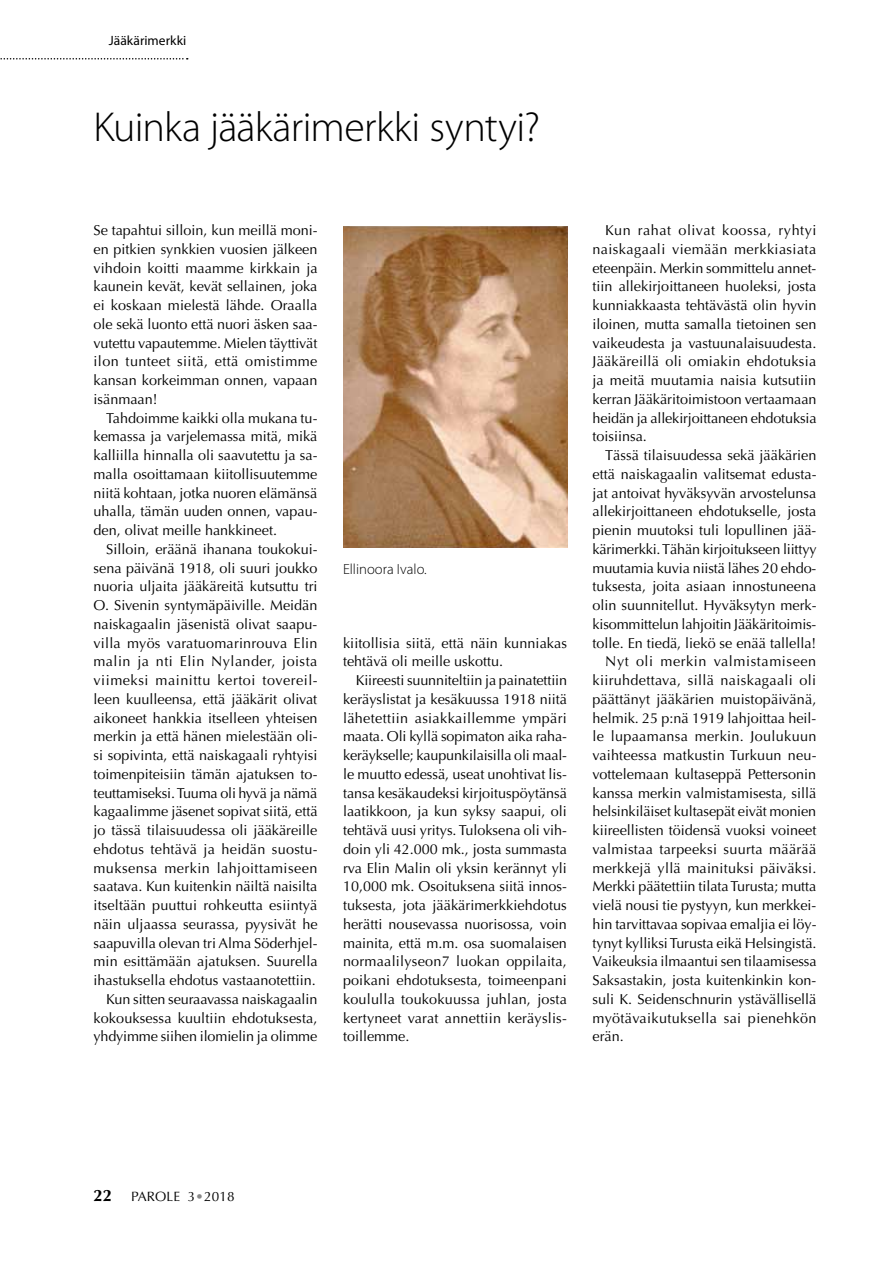
<style>
.page{position:relative;width:893px;height:1263px;background:#fff}
.page>*{position:absolute;margin:0;border:0;box-sizing:border-box;transform-origin:0 0}
.t1{font:300 42px "Myriad Pro";letter-spacing:-.015em;color:#000}
.t2{font:700 16.5px "Optima";color:#000}
.t3{font:300 14.7px "Myriad Pro";color:#000}
.t4{font:14.4px/18.8px "Optima";color:#000;text-align:justify}
.t5{font:14.4px "Optima";letter-spacing:.025em;color:#000}
.t6{font:14.4px "Optima";letter-spacing:.02em;color:#000}
.t7{font:14.4px "Optima";letter-spacing:.04em;color:#000}
.t8{font:13.5px "Myriad Pro";color:#000}
.t9{font:13.5px "Optima";letter-spacing:.005em;color:#000}
.s1{color:#878787}
</style>
<div class="page">
<svg style="left:0;top:58px;width:188px;height:2px"></svg>
<img style="left:343px;top:226px;width:224px;height:322px">
<p class="t8" style="left:109px;top:32px;width:79px">Jääkärimerkki</p>
<h1 class="t1" style="left:94px;top:104px;width:448px">Kuinka jääkärimerkki syntyi?</h1>
<p class="t4" style="left:94px;top:221px;width:226px">Se tapahtui silloin, kun meillä moni&shy;en pitkien synkkien vuosien jälkeen vihdoin koitti maamme kirkkain ja kaunein kevät, kevät sellainen, joka ei koskaan mielestä lähde. Oraalla ole sekä luonto että nuori äsken saa&shy;vutettu vapautemme. Mielen täyttivät ilon tunteet siitä, että omistimme kansan korkeimman onnen, vapaan isänmaan!</p>
<p class="t4" style="left:94px;top:408px;width:225px;text-indent:13px">Tahdoimme kaikki olla mukana tu&shy;kemassa ja varjelemassa mitä, mikä kalliilla hinnalla oli saavutettu ja sa&shy;malla osoittamaan kiitollisuutemme niitä kohtaan, jotka nuoren elämänsä uhalla, tämän uuden onnen, vapau&shy;den, olivat meille hankkineet.</p>
<p class="t4" style="left:94px;top:540px;width:226px;text-align:right">Silloin, eräänä ihanana toukokui&shy;sena päivänä 1918, oli suuri joukko nuoria uljaita jääkäreitä kutsuttu tri O. Sivenin syntymäpäiville. Meidän naiskagaalin jäsenistä olivat saapu&shy;villa myös varatuomarinrouva Elin malin ja nti Elin Nylander, joista viimeksi mainittu kertoi tovereil&shy;leen kuulleensa, että jääkärit olivat aikoneet hankkia itselleen yhteisen merkin ja että hänen mielestään oli&shy;si sopivinta, että naiskagaali ryhtyisi toimenpiteisiin tämän ajatuksen to&shy;teuttamiseksi. Tuuma oli hyvä ja nämä kagaalimme jäsenet sopivat siitä, että jo tässä tilaisuudessa oli jääkäreille ehdotus tehtävä ja heidän suostu&shy;muksensa merkin lahjoittamiseen saatava. Kun kuitenkin näiltä naisilta itseltään puuttui rohkeutta esiintyä näin uljaassa seurassa, pyysivät he saapuvilla olevan tri Alma Söderhjel&shy;min esittämään ajatuksen. Suurella ihastuksella ehdotus vastaanotettiin.<br>Kun sitten seuraavassa naiskagaalin kokouksessa kuultiin ehdotuksesta, yhdyimme siihen ilomielin ja olimme</p>
<p class="t3" style="left:343px;top:561px;width:85px">Ellinoora Ivalo.</p>
<p class="t4" style="left:343px;top:633px;width:226px">kiitollisia siitä, että näin kunniakas tehtävä oli meille uskottu.</p>
<p class="t4" style="left:343px;top:671px;width:226px;text-indent:13px">Kiireesti suunniteltiin ja painatettiin keräyslistat ja kesäkuussa 1918 niitä lähetettiin asiakkaillemme ympäri maata. Oli kyllä sopimaton aika raha&shy;keräykselle; kaupunkilaisilla oli maal&shy;le muutto edessä, useat unohtivat lis&shy;tansa kesäkaudeksi kirjoituspöytänsä laatikkoon, ja kun syksy saapui, oli tehtävä uusi yritys. Tuloksena oli vih&shy;doin yli 42.000 mk., josta summasta rva Elin Malin oli yksin kerännyt yli 10,000 mk. Osoituksena siitä innos&shy;tuksesta, jota jääkärimerkkiehdotus herätti nousevassa nuorisossa, voin mainita, että m.m. osa suomalaisen normaalilyseon7 luokan oppilaita, poikani ehdotuksesta, toimeenpani koululla toukokuussa juhlan, josta kertyneet varat annettiin keräyslis&shy;toillemme.</p>
<p class="t4" style="left:592px;top:221px;width:226px;text-indent:13px">Kun rahat olivat koossa, ryhtyi naiskagaali viemään merkkiasiata eteenpäin. Merkin sommittelu annet&shy;tiin allekirjoittaneen huoleksi, josta kunniakkaasta tehtävästä olin hyvin iloinen, mutta samalla tietoinen sen vaikeudesta ja vastuunalaisuudesta.<br>Jääkäreillä oli omiakin ehdotuksia ja meitä muutamia naisia kutsutiin kerran Jääkäritoimistoon vertaamaan heidän ja allekirjoittaneen ehdotuksia toisiinsa.</p>
<p class="t4" style="left:605px;top:446px;width:213px">Tässä tilaisuudessa sekä jääkärien</p>
<p class="t4" style="left:592px;top:465px;width:225px">että naiskagaalin valitsemat edusta-</p>
<p class="t4" style="left:592px;top:483px;width:225px">jat antoivat hyväksyvän arvostelunsa</p>
<p class="t4" style="left:592px;top:502px;width:225px">allekirjoittaneen ehdotukselle, josta</p>
<p class="t4" style="left:592px;top:521px;width:225px">pienin muutoksi tuli lopullinen jää-</p>
<p class="t4" style="left:592px;top:540px;width:226px">kärimerkki. Tähän kirjoitukseen liittyy</p>
<p class="t4" style="left:592px;top:558px;width:225px">muutamia kuvia niistä lähes 20 ehdo-</p>
<p class="t4" style="left:592px;top:577px;width:225px">tuksesta, joita asiaan innostuneena</p>
<p class="t4" style="left:592px;top:596px;width:225px">olin suunnitellut. Hyväksytyn merk-</p>
<p class="t4" style="left:592px;top:615px;width:225px">kisommittelun lahjoitin Jääkäritoimis-</p>
<p class="t4" style="left:592px;top:633px;width:225px">tolle. En tiedä, liekö se enää tallella!</p>
<p class="t7" style="left:605px;top:653px;width:213px">Nyt oli merkin valmistamiseen</p>
<p class="t5" style="left:592px;top:672px;width:225px">kiiruhdettava, sillä naiskagaali oli</p>
<p class="t4" style="left:592px;top:690px;width:225px">päättänyt jääkärien muistopäivänä,</p>
<p class="t4" style="left:592px;top:708px;width:225px">helmik. 25 p:nä 1919 lahjoittaa heil-</p>
<p class="t5" style="left:592px;top:728px;width:225px">le lupaamansa merkin. Joulukuun</p>
<p class="t4" style="left:592px;top:746px;width:225px">vaihteessa matkustin Turkuun neu-</p>
<p class="t4" style="left:592px;top:765px;width:225px">vottelemaan kultaseppä Pettersonin</p>
<p class="t4" style="left:592px;top:783px;width:225px">kanssa merkin valmistamisesta, sillä</p>
<p class="t4" style="left:592px;top:802px;width:225px">helsinkiläiset kultasepät eivät monien</p>
<p class="t4" style="left:592px;top:821px;width:225px">kiireellisten töidensä vuoksi voineet</p>
<p class="t6" style="left:592px;top:840px;width:225px">valmistaa tarpeeksi suurta määrää</p>
<p class="t6" style="left:592px;top:859px;width:225px">merkkejä yllä mainituksi päiväksi.</p>
<p class="t4" style="left:592px;top:877px;width:225px">Merkki päätettiin tilata Turusta; mutta</p>
<p class="t4" style="left:592px;top:896px;width:225px">vielä nousi tie pystyyn, kun merkkei-</p>
<p class="t4" style="left:592px;top:915px;width:226px">hin tarvittavaa sopivaa emaljia ei löy-</p>
<p class="t4" style="left:592px;top:933px;width:225px">tynyt kylliksi Turusta eikä Helsingistä.</p>
<p class="t4" style="left:592px;top:952px;width:226px">Vaikeuksia ilmaantui sen tilaamisessa</p>
<p class="t4" style="left:592px;top:971px;width:225px">Saksastakin, josta kuitenkinkin kon-</p>
<p class="t4" style="left:592px;top:990px;width:225px">suli K. Seidenschnurin ystävällisellä</p>
<p class="t5" style="left:592px;top:1009px;width:225px">myötävaikutuksella sai pienehkön</p>
<p class="t4" style="left:592px;top:1027px;width:33px">erän.</p>
<p class="t2" style="left:94px;top:1186px;width:20px">22</p>
<p class="t9" style="left:131px;top:1189px;width:105px">PAROLE 3<span class="s1">•</span> 2018</p>
</div>
